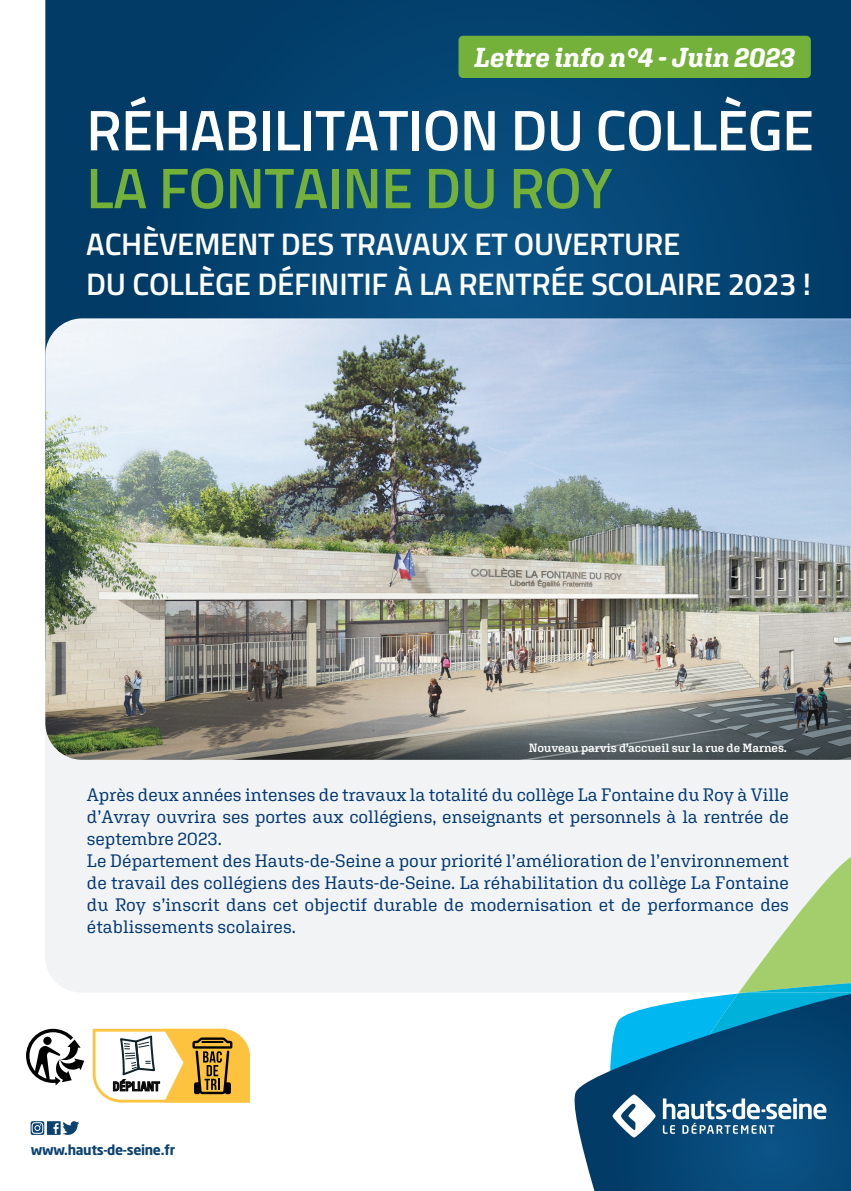
<style>
.page{position:relative;width:851px;height:1191px;background:#fff}
.page>*{position:absolute;margin:0;border:0;box-sizing:border-box;transform-origin:0 0}
.t1{font:600 57.2px "Cairo";letter-spacing:-.01em;color:#fff}
.t2{font:600 57.2px "Cairo";letter-spacing:-.01em;color:#73b13b}
.t3{font:600 31.2px/39.4px "Cairo";letter-spacing:-.01em;color:#fff}
.t4{font:italic 700 27.4px "Aglet Slab";color:#fff;scale:.95 1}
.t5{font:18px/22px "Aglet Slab";color:#013874}
.t6{font:700 13.8px "Neo Sans W1 G";letter-spacing:-.025em;color:#0b4270}
.t7{font:600 12px "Aglet Slab";letter-spacing:-.005em;color:#fff}
</style>
<div class="page">
<div style="left:45px;top:760px;width:805px;height:232px;background:#f2f3f4"></div>
<svg style="left:45px;top:0;width:805px;height:318px;background:#044270"></svg>
<img style="left:45px;top:318px;width:805px;height:442px">
<div style="left:458px;top:36px;width:352px;height:42px;background:#73b13b;border-radius:5px"></div>
<svg style="left:574px;top:1072px;width:33px;height:119px"></svg>
<svg style="left:607px;top:857px;width:243px;height:334px"></svg>
<svg style="left:31px;top:1121px;width:48px;height:13px"></svg>
<svg style="left:26px;top:1028px;width:224px;height:75px"></svg>
<h3 class="t4" style="left:474px;top:40px;width:339px">Lettre info n°4 - Juin 2023</h3>
<h1 class="t1" style="left:86px;top:87px;width:729px">RÉHABILITATION DU COLLÈGE</h1>
<h1 class="t2" style="left:86px;top:145px;width:527px">LA FONTAINE DU ROY</h1>
<h2 class="t3" style="left:86px;top:225px;width:726px">ACHÈVEMENT DES TRAVAUX ET OUVERTURE<br>DU COLLÈGE DÉFINITIF À LA RENTRÉE SCOLAIRE 2023 !</h2>
<p class="t7" style="left:528px;top:740px;width:259px">Nouveau parvis d’accueil sur la rue de Marnes.</p>
<p class="t5" style="left:87px;top:783px;width:703px">Après deux années intenses de travaux la totalité du collège La Fontaine du Roy à Ville d’Avray ouvrira ses portes aux collégiens, enseignants et personnels à la rentrée de septembre 2023.<br>Le Département des Hauts-de-Seine a pour priorité l’amélioration de l’environnement de travail des collégiens des Hauts-de-Seine. La réhabilitation du collège La Fontaine du Roy s’inscrit dans cet objectif durable de modernisation et de performance des établissements scolaires.</p>
<p class="t6" style="left:31px;top:1140px;width:146px">www.hauts-de-seine.fr</p>
</div>
